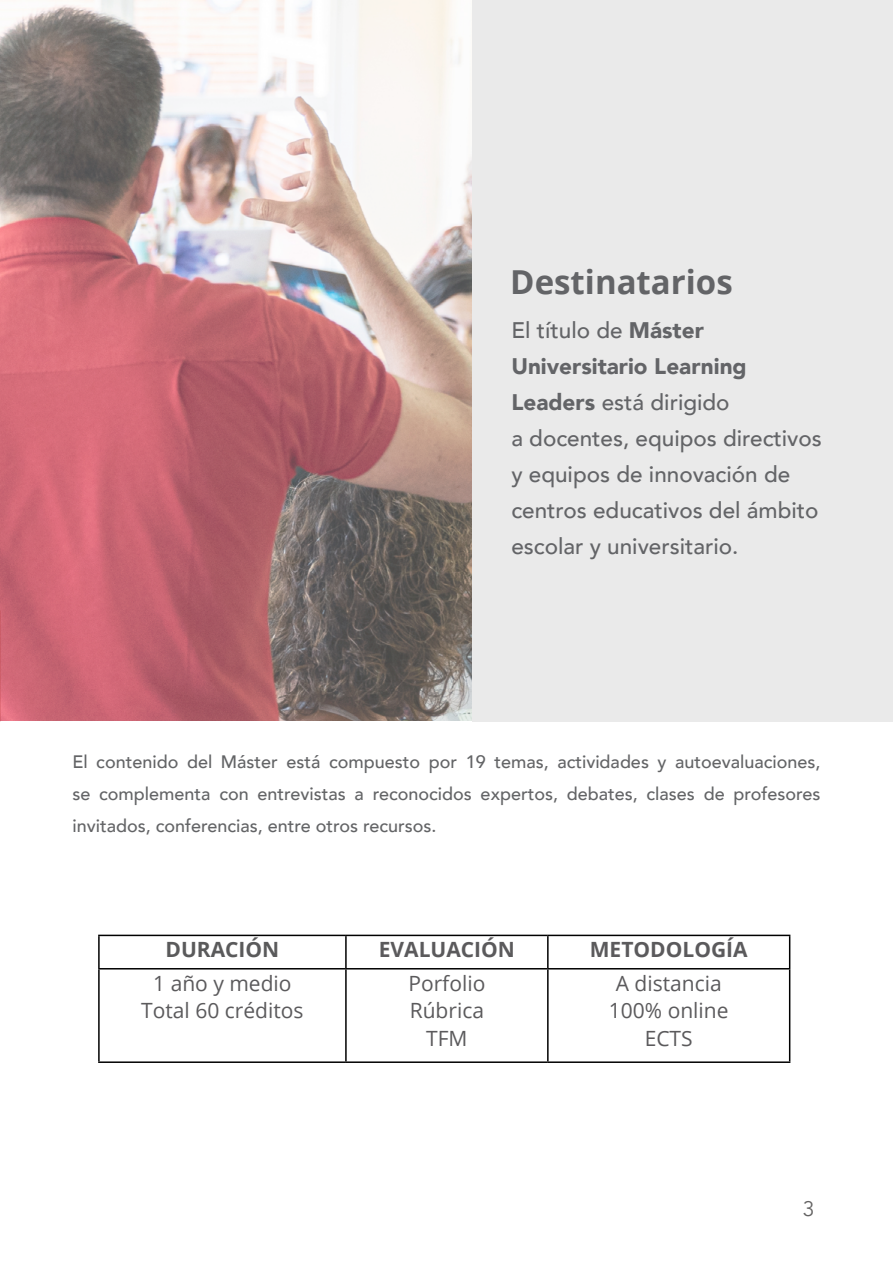
<style>
.page{position:relative;width:893px;height:1263px;background:#fff}
.page>*{position:absolute;margin:0;border:0;box-sizing:border-box;transform-origin:0 0}
.t1{font:700 33px "Open Sans";color:#636467}
.t2{font:500 22.5px/35.8px "Avenir";color:#636467}
.t3{font:21px/27.5px "Open Sans";color:#5b5a5c;text-align:center}
.t4{font:700 21px "Open Sans";color:#5b5a5c}
.t5{font:700 21px "Open Sans";color:#5a5a5b}
.t6{font:21px "Avenir";color:#646363}
.t7{font:500 18px/31.7px "Avenir";color:#636466;text-align:justify}
.s1{font-weight:900}
</style>
<div class="page">
<img style="left:0;top:0;width:473px;height:721px">
<hr style="left:98px;top:935px;width:248px;height:1px;background:#000">
<hr style="left:98px;top:936px;width:2px;height:32px;background:#000">
<hr style="left:346px;top:935px;width:202px;height:1px;background:#000">
<hr style="left:345px;top:936px;width:2px;height:32px;background:#000">
<hr style="left:548px;top:935px;width:242px;height:1px;background:#000">
<hr style="left:547px;top:936px;width:2px;height:32px;background:#000">
<hr style="left:789px;top:936px;width:1px;height:32px;background:#000">
<hr style="left:98px;top:968px;width:248px;height:1px;background:#000">
<hr style="left:98px;top:969px;width:2px;height:92px;background:#000">
<hr style="left:346px;top:968px;width:202px;height:1px;background:#000">
<hr style="left:345px;top:969px;width:2px;height:92px;background:#000">
<hr style="left:548px;top:968px;width:242px;height:1px;background:#000">
<hr style="left:547px;top:969px;width:2px;height:92px;background:#000">
<hr style="left:789px;top:969px;width:1px;height:92px;background:#000">
<hr style="left:98px;top:1061px;width:248px;height:2px;background:#000">
<hr style="left:346px;top:1061px;width:202px;height:2px;background:#000">
<hr style="left:548px;top:1061px;width:242px;height:2px;background:#000">
<div style="left:473px;top:0;width:420px;height:722px;background:#eaeaea"></div>
<h1 class="t1" style="left:510px;top:258px;width:224px">Destinatarios</h1>
<p class="t2" style="left:511px;top:311px;width:312px">El título de <span class="s1">Máster<br>Universitario Learning<br>Leaders</span> está dirigido<br>a docentes, equipos directivos y equipos de innovación de centros educativos del ámbito escolar y universitario.</p>
<p class="t7" style="left:72px;top:745px;width:750px">El contenido del Máster está compuesto por 19 temas, actividades y autoevaluaciones, se complementa con entrevistas a reconocidos expertos, debates, clases de profesores invitados, conferencias, entre otros recursos.</p>
<p class="t5" style="left:165px;top:935px;width:115px">DURACIÓN</p>
<p class="t4" style="left:379px;top:935px;width:138px">EVALUACIÓN</p>
<p class="t4" style="left:590px;top:935px;width:159px">METODOLOGÍA</p>
<p class="t3" style="left:141px;top:969px;width:164px">1 año y medio<br>Total 60 créditos</p>
<p class="t3" style="left:408px;top:969px;width:79px">Porfolio<br>Rúbrica<br>TFM</p>
<p class="t3" style="left:609px;top:969px;width:121px">A distancia<br>100% online<br>ECTS</p>
<p class="t6" style="left:803px;top:1196px;width:13px">3</p>
</div>
